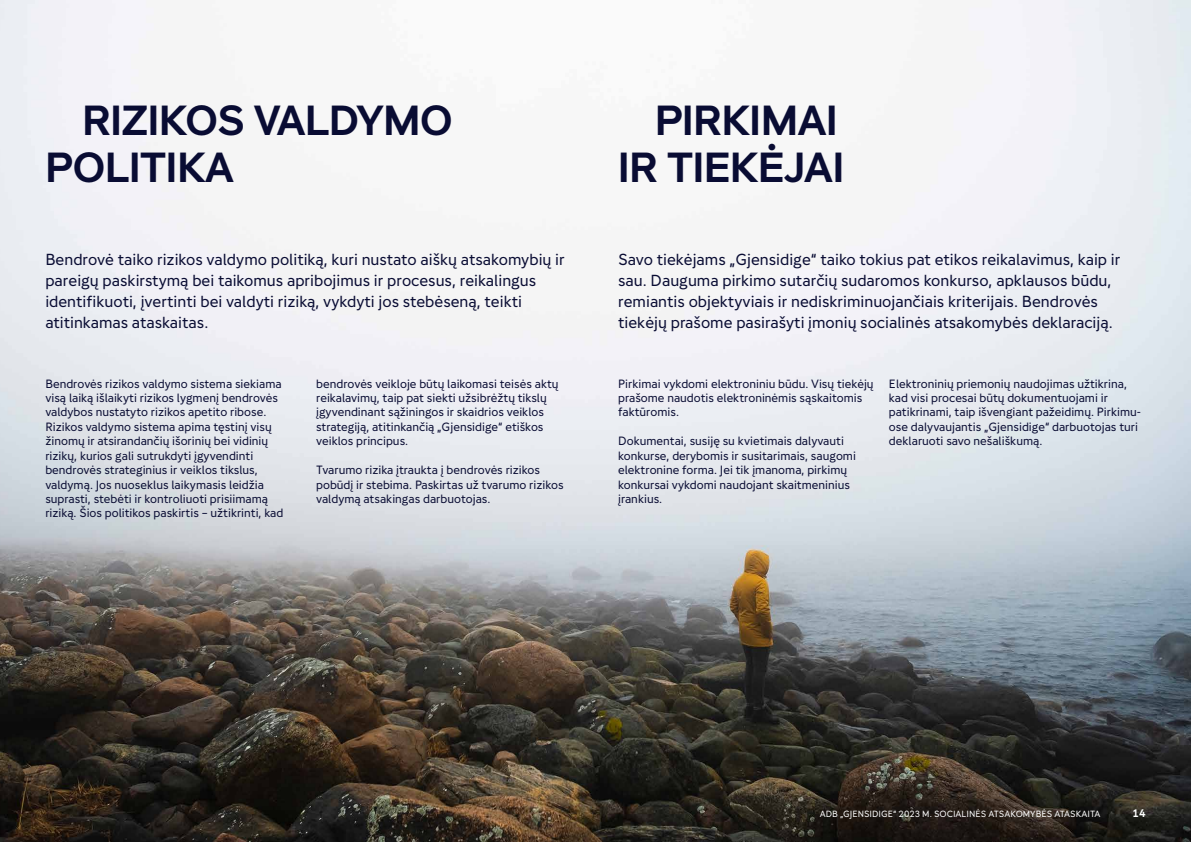
<style>
.page{position:relative;width:1191px;height:842px;background:#fff}
.page>*{position:absolute;margin:0;border:0;box-sizing:border-box;transform-origin:0 0}
.t1{font:42px/46.2px "Gjensidige Display";color:#090c33}
.t2{font:16px/21px "Gjensidige Type";color:#090c33}
.t3{font:12px/14.4px "Gjensidige Type";color:#090c33}
.t4{font:700 11px "Gjensidige Type";color:#fff}
.t5{font:9px "Gjensidige Type";color:#fff}
</style>
<div class="page">
<img style="left:0;top:0;width:1191px;height:842px">
<h1 class="t1" style="left:45px;top:97px;width:409px;text-indent:37px">RIZIKOS VALDYMO<br>POLITIKA</h1>
<p class="t2" style="left:45px;top:248px;width:521px">Bendrovė taiko rizikos valdymo politiką, kuri nustato aiškų atsakomybių ir pareigų paskirstymą bei taikomus apribojimus ir procesus, reikalingus identifikuoti, įvertinti bei valdyti riziką, vykdyti jos stebėseną, teikti atitinkamas ataskaitas.</p>
<p class="t3" style="left:45px;top:376px;width:239px">Bendrovės rizikos valdymo sistema siekiama visą laiką išlaikyti rizikos lygmenį bendrovės valdybos nustatyto rizikos apetito ribose.<br>Rizikos valdymo sistema apima tęstinį visų žinomų ir atsirandančių išorinių bei vidinių rizikų, kurios gali sutrukdyti įgyvendinti bendrovės strateginius ir veiklos tikslus, valdymą. Jos nuoseklus laikymasis leidžia suprasti, stebėti ir kontroliuoti prisiimamą riziką. Šios politikos paskirtis – užtikrinti, kad</p>
<p class="t3" style="left:316px;top:376px;width:244px">bendrovės veikloje būtų laikomasi teisės aktų reikalavimų, taip pat siekti užsibrėžtų tikslų įgyvendinant sąžiningos ir skaidrios veiklos strategiją, atitinkančią „Gjensidige“ etiškos veiklos principus.</p>
<p class="t3" style="left:316px;top:463px;width:249px">Tvarumo rizika įtraukta į bendrovės rizikos pobūdį ir stebima. Paskirtas už tvarumo rizikos valdymą atsakingas darbuotojas.</p>
<h1 class="t1" style="left:618px;top:97px;width:227px;text-align:right">PIRKIMAI<br>IR TIEKĖJAI</h1>
<p class="t2" style="left:618px;top:248px;width:504px">Savo tiekėjams „Gjensidige“ taiko tokius pat etikos reikalavimus, kaip ir sau. Dauguma pirkimo sutarčių sudaromos konkurso, apklausos būdu, remiantis objektyviais ir nediskriminuojančiais kriterijais. Bendrovės tiekėjų prašome pasirašyti įmonių socialinės atsakomybės deklaraciją.</p>
<p class="t3" style="left:618px;top:376px;width:257px">Pirkimai vykdomi elektroniniu būdu. Visų tiekėjų prašome naudotis elektroninėmis sąskaitomis faktūromis.</p>
<p class="t3" style="left:618px;top:434px;width:239px">Dokumentai, susiję su kvietimais dalyvauti konkurse, derybomis ir susitarimais, saugomi elektronine forma. Jei tik įmanoma, pirkimų konkursai vykdomi naudojant skaitmeninius įrankius.</p>
<p class="t3" style="left:889px;top:376px;width:253px">Elektroninių priemonių naudojimas užtikrina, kad visi procesai būtų dokumentuojami ir patikrinami, taip išvengiant pažeidimų. Pirkimu&shy;ose dalyvaujantis „Gjensidige“ darbuotojas turi deklaruoti savo nešališkumą.</p>
<p class="t5" style="left:819px;top:808px;width:282px">ADB „GJENSIDIGE“ 2023 M. SOCIALINĖS ATSAKOMYBĖS ATASKAITA</p>
<p class="t4" style="left:1132px;top:806px;width:15px">14</p>
</div>
